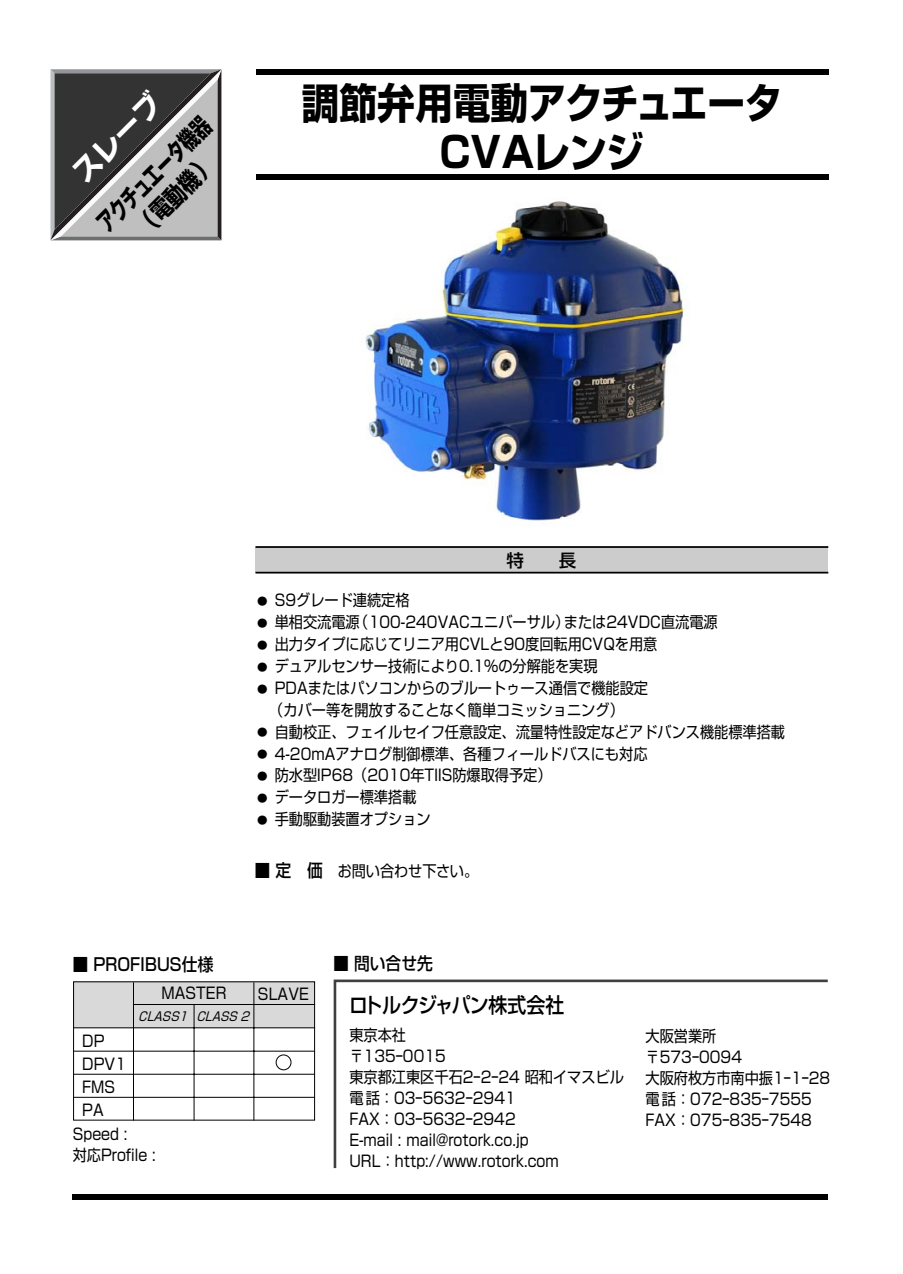
<style>
.page{position:relative;width:903px;height:1274px;background:#fff}
.page>*{position:absolute;margin:0;border:0;box-sizing:border-box;transform-origin:0 0}
.t1{font:700 42px/49px "Shin Go";color:#000;text-align:center;scale:.9 1}
.t2{font:700 28px "Shin Go";color:#fff}
.t3{font:700 24.5px/29.8px "Shin Go";color:#000;text-align:center;scale:.7 1}
.t4{font:500 21px "Shin Go";letter-spacing:-.025em;color:#000;scale:.9 1}
.t5{font:500 17.5px "Shin Go";color:#000;scale:.9 1}
.t6{font:500 17.5px "Shin Go";color:#000}
.t7{font:15.75px/21px "Shin Go";color:#000;scale:.9 1}
.t8{font:italic 12.25px "Shin Go";color:#000;scale:.9 1}
.t9{font:10.5px/21.9px "Shin Go";color:#000;text-align:justify}
</style>
<div class="page">
<img style="left:365px;top:201px;width:324px;height:320px">
<div style="left:256px;top:547px;width:572px;height:26px;background:#ccc"></div>
<hr style="left:256px;top:572px;width:572px;height:2px;background:#000">
<hr style="left:256px;top:546px;width:572px;height:2px;background:#000">
<div style="left:74px;top:982px;width:241px;height:46px;background:#d9d9d9"></div>
<svg style="left:50px;top:69px;width:171px;height:171px;background:#7c7c7c"></svg>
<div style="left:256px;top:69px;width:573px;height:6px;background:#000"></div>
<div style="left:256px;top:174px;width:573px;height:6px;background:#000"></div>
<div style="left:73px;top:981px;width:242px;height:140px;border:1px solid #000"></div>
<hr style="left:74px;top:1027px;width:241px;height:1px;background:#000">
<hr style="left:133px;top:982px;width:1px;height:139px;background:#000">
<hr style="left:194px;top:1004px;width:1px;height:117px;background:#000">
<hr style="left:253px;top:982px;width:1px;height:139px;background:#000">
<hr style="left:134px;top:1004px;width:181px;height:1px;background:#000">
<hr style="left:74px;top:1051px;width:240px;height:1px;background:#000">
<hr style="left:74px;top:1074px;width:240px;height:1px;background:#000">
<hr style="left:74px;top:1097px;width:240px;height:1px;background:#000">
<div style="left:276px;top:1055px;width:15px;height:15px;border:1px solid #000;border-radius:50%"></div>
<div style="left:73px;top:1194px;width:755px;height:6px;background:#000"></div>
<svg style="left:333px;top:979px;width:495px;height:190px"></svg>
<h2 class="t2" style="left:70px;top:169px;width:113px;rotate:-45deg">スレーブ</h2>
<h1 class="t1" style="left:302px;top:84px;width:535px">調節弁用電動アクチュエータ<br>CVAレンジ</h1>
<h3 class="t3" style="left:93px;top:219px;width:214px;rotate:-45deg">アクチュエータ機器（電動機）</h3>
<p class="t6" style="left:506px;top:554px;width:71px">特　　長</p>
<p class="t7" style="left:275px;top:592px;width:151px">S9グレード連続定格</p>
<p class="t7" style="left:275px;top:614px;width:494px">単相交流電源（100-240VACユニバーサル）または24VDC直流電源</p>
<p class="t7" style="left:275px;top:635px;width:427px">出力タイプに応じてリニア用CVLと90度回転用CVQを用意</p>
<p class="t7" style="left:275px;top:657px;width:360px">デュアルセンサー技術により0.1%の分解能を実現</p>
<p class="t7" style="left:275px;top:679px;width:416px">PDAまたはパソコンからのブルートゥース通信で機能設定</p>
<p class="t7" style="left:269px;top:701px;width:396px">（カバー等を開放することなく簡単コミッショニング）</p>
<p class="t7" style="left:275px;top:723px;width:569px">自動校正、フェイルセイフ任意設定、流量特性設定などアドバンス機能標準搭載</p>
<p class="t7" style="left:275px;top:745px;width:416px">4-20mAアナログ制御標準、各種フィールドバスにも対応</p>
<p class="t7" style="left:275px;top:767px;width:309px">防水型IP68（2010年TIIS防爆取得予定）</p>
<p class="t7" style="left:275px;top:789px;width:159px">データロガー標準搭載</p>
<p class="t7" style="left:275px;top:810px;width:175px">手動駆動装置オプション</p>
<p class="t7" style="left:338px;top:862px;width:158px">お問い合わせ下さい。</p>
<p class="t9" style="left:257px;top:591px;width:12px">● ● ● ● ●</p>
<p class="t9" style="left:257px;top:723px;width:12px">● ● ● ● ●</p>
<p class="t5" style="left:255px;top:864px;width:77px">■ 定　価</p>
<p class="t5" style="left:73px;top:958px;width:158px">■ PROFIBUS仕様</p>
<p class="t7" style="left:161px;top:984px;width:74px">MASTER</p>
<p class="t7" style="left:258px;top:985px;width:58px">SLAVE</p>
<p class="t8" style="left:138px;top:1012px;width:128px">CLASS1 CLASS 2</p>
<p class="t7" style="left:82px;top:1031px;width:50px;line-height:22.9px">DP<br>DPV1<br>FMS<br>PA</p>
<p class="t7" style="left:73px;top:1125px;width:94px">Speed :<br>対応Profile :</p>
<p class="t5" style="left:333px;top:957px;width:112px">■ 問い合せ先</p>
<h3 class="t4" style="left:349px;top:997px;width:241px">ロトルクジャパン株式会社</h3>
<p class="t7" style="left:349px;top:1026px;width:307px">東京本社<br>〒135ｰ0015<br>東京都江東区千石2ｰ2ｰ24 昭和イマスビル電話：03ｰ5632ｰ2941<br>FAX：03ｰ5632ｰ2942<br>E-mail : mail@rotork.co.jp<br>URL：http://www.rotork.com</p>
<p class="t7" style="left:646px;top:1027px;width:207px">大阪営業所<br>〒573ｰ0094<br>大阪府枚方市南中振1ｰ1ｰ28電話：072ｰ835ｰ7555<br>FAX：075ｰ835ｰ7548</p>
</div>
